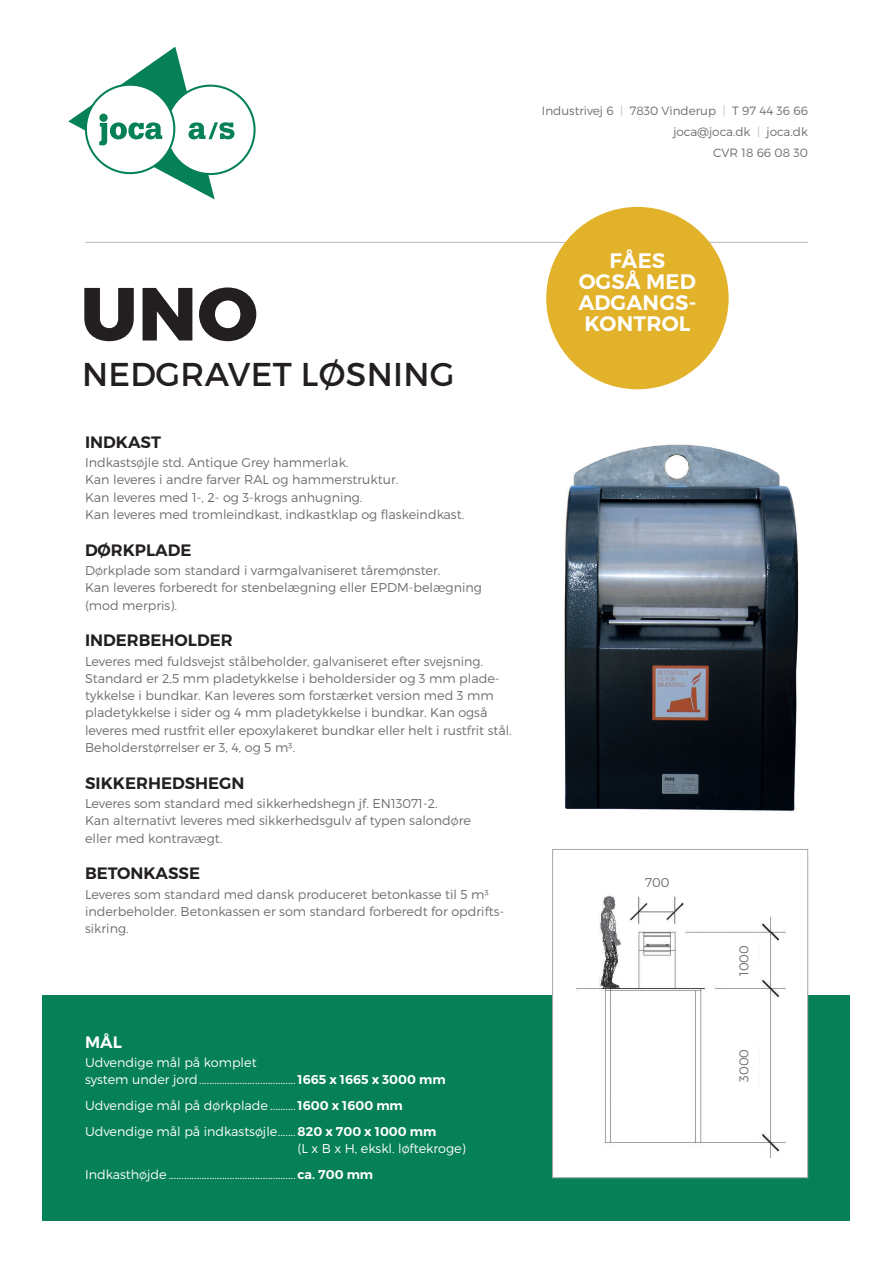
<style>
.page{position:relative;width:893px;height:1263px;background:#fff}
.page>*{position:absolute;margin:0;border:0;box-sizing:border-box;transform-origin:0 0}
.t1{font:800 75px "Montserrat";color:#231f20}
.t2{font:33px "Montserrat";letter-spacing:.01em;color:#231f20}
.t3{font:600 21px/21px "Montserrat";letter-spacing:.01em;color:#fff;text-align:center}
.t4{font:600 16.5px "Montserrat";color:#231f20}
.t5{font:600 16.5px "Montserrat";color:#fff}
.t6{font:300 12.75px/17.2px "Montserrat";color:#6d6e71}
.t7{font:300 12.75px/25.8px "Montserrat";color:#fff}
.t8{font:300 12px/21px "Montserrat";color:#6d6e71;text-align:right}
.s1{color:#bcbdc0}
.s2{font-weight:600}
</style>
<div class="page">
<div style="left:43px;top:995px;width:807px;height:225px;background:#058057"></div>
<svg style="left:68px;top:46px;width:188px;height:154px"></svg>
<hr style="left:85px;top:242px;width:723px;height:1px;background:#bcbdc0">
<img style="left:564px;top:444px;width:235px;height:367px">
<div style="left:546px;top:207px;width:183px;height:182px;background:#e3b22b;border-radius:50%"></div>
<div style="left:552px;top:849px;width:256px;height:329px;background:#fff;border:1px solid #a8a9ad"></div>
<img style="left:577px;top:896px;width:209px;height:261px">
<div style="left:725px;top:934px;width:34px;height:53px;background:#fff"></div>
<div style="left:725px;top:989px;width:34px;height:152px;background:#fff"></div>
<p class="t8" style="left:542px;top:101px;width:267px">Industrivej 6 <span class="s1">|</span> 7830 Vinderup <span class="s1">|</span> T 97 44 36 66 joca@joca.dk <span class="s1">|</span> joca.dk<br>CVR 18 66 08 30</p>
<h1 class="t1" style="left:81px;top:271px;width:179px">UNO</h1>
<h2 class="t2" style="left:82px;top:359px;width:374px">NEDGRAVET LØSNING</h2>
<p class="t4" style="left:85px;top:433px;width:77px">INDKAST</p>
<p class="t6" style="left:85px;top:455px;width:381px">Indkastsøjle std. Antique Grey hammerlak.<br>Kan leveres i andre farver RAL og hammerstruktur.<br>Kan leveres med 1-, 2- og 3-krogs anhugning.<br>Kan leveres med tromleindkast, indkastklap og flaskeindkast.</p>
<p class="t4" style="left:85px;top:541px;width:108px">DØRKPLADE</p>
<p class="t6" style="left:85px;top:562px;width:398px">Dørkplade som standard i varmgalvaniseret tåremønster.<br>Kan leveres forberedt for stenbelægning eller EPDM-belægning (mod merpris).</p>
<p class="t4" style="left:85px;top:631px;width:149px">INDERBEHOLDER</p>
<p class="t6" style="left:85px;top:653px;width:428px">Leveres med fuldsvejst stålbeholder, galvaniseret efter svejsning.<br>Standard er 2,5 mm pladetykkelse i beholdersider og 3 mm plade&shy;tykkelse i bundkar. Kan leveres som forstærket version med 3 mm pladetykkelse i sider og 4 mm pladetykkelse i bundkar. Kan også leveres med rustfrit eller epoxylakeret bundkar eller helt i rustfrit stål.<br>Beholderstørrelser er 3, 4, og 5 m³.</p>
<p class="t4" style="left:85px;top:774px;width:161px">SIKKERHEDSHEGN</p>
<p class="t6" style="left:85px;top:795px;width:387px">Leveres som standard med sikkerhedshegn jf. EN13071-2.<br>Kan alternativt leveres med sikkerhedsgulv af typen salondøre eller med kontravægt.</p>
<p class="t4" style="left:85px;top:864px;width:117px">BETONKASSE</p>
<p class="t6" style="left:85px;top:886px;width:421px">Leveres som standard med dansk produceret betonkasse til 5 m³ inderbeholder. Betonkassen er som standard forberedt for opdrifts&shy;sikring.</p>
<p class="t5" style="left:85px;top:1033px;width:38px">MÅL</p>
<p class="t7" style="left:85px;top:1054px;width:362px;line-height:17.2px">Udvendige mål på komplet<br>system under jord ...................................... <span class="s2">1665 x 1665 x 3000 mm</span></p>
<p class="t7" style="left:85px;top:1093px;width:353px">Udvendige mål på dørkplade .......... <span class="s2">1600 x 1600 mm<br></span>Udvendige mål på indkastsøjle ....... <span class="s2">820 x 700 x 1000 mm</span></p>
<p class="t7" style="left:85px;top:1136px;width:382px;text-indent:213px">(L x B x H, ekskl. løftekroge)<br>Indkasthøjde .................................................. <span class="s2">ca. 700 mm</span></p>
<h3 class="t3" style="left:578px;top:249px;width:120px">FÅES<br>OGSÅ MED<br>ADGANGS-<br>KONTROL</h3>
<p class="t6" style="left:645px;top:874px;width:26px">700</p>
<p class="t6" style="left:736px;top:976px;width:32px;rotate:-90deg">1000</p>
<p class="t6" style="left:736px;top:1082px;width:34px;rotate:-90deg">3000</p>
</div>
